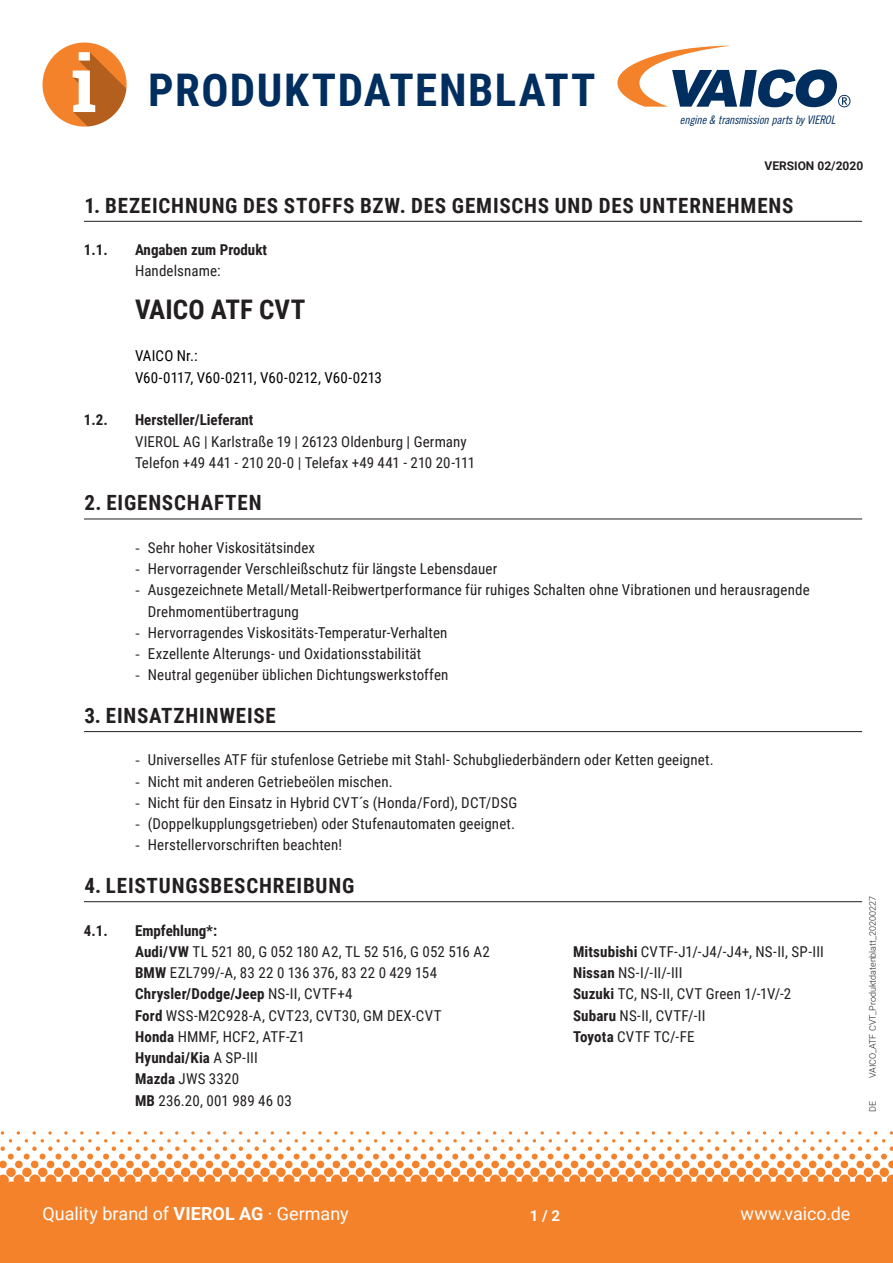
<style>
.page{position:relative;width:893px;height:1263px;background:#fff}
.page>*{position:absolute;margin:0;border:0;box-sizing:border-box;transform-origin:0 0}
.t1{font:700 45px "Roboto Condensed";letter-spacing:.03em;color:#002e5e}
.t2{font:700 27px "Roboto Condensed";color:#231f20}
.t3{font:700 21px "Roboto Condensed";letter-spacing:.04em;color:#231f20}
.t4{font:18px "Roboto";color:#fff}
.t5{font:15px/21.3px "Roboto Condensed";letter-spacing:.01em;color:#231f20}
.t6{font:700 15px "Roboto Condensed";color:#231f20}
.t7{font:15px/21.3px "Roboto Condensed";color:#000}
.t8{font:700 15px "Roboto";color:#fff}
.t9{font:700 12px "Roboto";color:#231f20}
.t10{font:11.85px "Trade Gothic Cond Eighteen Obl";letter-spacing:-.02em;color:#002e5e}
.t11{font:300 9px "Roboto";color:#231f20}
.s1{font-family:"Trade Gothic Cond Eighteen"}
.s2{font-weight:700}
.s3{font-weight:400}
</style>
<div class="page">
<svg style="left:0;top:1131px;width:893px;height:54px"></svg>
<div style="left:0;top:1185px;width:893px;height:78px;background:#f4822b"></div>
<div style="left:43px;top:43px;width:84px;height:84px;background:#f4822b;border-radius:50%"></div>
<svg style="left:73px;top:52px;width:54px;height:75px"></svg>
<svg style="left:617px;top:46px;width:233px;height:61px"></svg>
<hr style="left:84px;top:221px;width:778px;height:1px;background:#231f20">
<hr style="left:84px;top:519px;width:778px;height:1px;background:#231f20">
<hr style="left:84px;top:731px;width:778px;height:1px;background:#231f20">
<hr style="left:84px;top:901px;width:778px;height:1px;background:#231f20">
<h1 class="t1" style="left:148px;top:59px;width:449px">PRODUKTDATENBLATT</h1>
<p class="t10" style="left:680px;top:113px;width:157px">engine &amp; transmission parts by VIEROL</p>
<p class="t9" style="left:764px;top:157px;width:100px">VERSION 02/2020</p>
<h3 class="t3" style="left:84px;top:190px;width:711px">1. BEZEICHNUNG DES STOFFS BZW. DES GEMISCHS UND DES UNTERNEHMENS</h3>
<p class="t6" style="left:84px;top:239px;width:25px">1.1.</p>
<p class="t6" style="left:135px;top:239px;width:134px">Angaben zum Produkt</p>
<p class="t5" style="left:135px;top:260px;width:87px">Handelsname:</p>
<h2 class="t2" style="left:135px;top:290px;width:172px">VAICO ATF CVT</h2>
<p class="t7" style="left:135px;top:345px;width:248px">VAICO Nr.:<br>V60-0117, V60-0211, V60-0212, V60-0213</p>
<p class="t6" style="left:84px;top:409px;width:25px">1.2.</p>
<p class="t6" style="left:135px;top:409px;width:120px">Hersteller/Lieferant</p>
<p class="t5" style="left:135px;top:430px;width:342px">VIEROL AG | Karlstraße 19 | 26123 Oldenburg | Germany<br>Telefon +49 441 - 210 20-0 | Telefax +49 441 - 210 20-111</p>
<h3 class="t3" style="left:84px;top:488px;width:179px">2. EIGENSCHAFTEN</h3>
<p class="t5" style="left:135px;top:536px;width:182px"><span class="s1">-</span> Sehr hoher Viskositätsindex</p>
<p class="t5" style="left:135px;top:557px;width:364px"><span class="s1">-</span> Hervorragender Verschleißschutz für längste Lebensdauer</p>
<p class="t5" style="left:148px;top:579px;width:663px;text-indent:-13px"><span class="s1">-</span> Ausgezeichnete Metall/Metall-Reibwertperformance für ruhiges Schalten ohne Vibrationen und herausragende<br>Drehmomentübertragung</p>
<p class="t5" style="left:135px;top:621px;width:314px"><span class="s1">-</span> Hervorragendes Viskositäts-Temperatur-Verhalten</p>
<p class="t5" style="left:135px;top:642px;width:288px"><span class="s1">-</span> Exzellente Alterungs- und Oxidationsstabilität</p>
<p class="t5" style="left:135px;top:664px;width:315px"><span class="s1">-</span> Neutral gegenüber üblichen Dichtungswerkstoffen</p>
<h3 class="t3" style="left:84px;top:701px;width:193px">3. EINSATZHINWEISE</h3>
<p class="t5" style="left:135px;top:749px;width:580px"><span class="s1">-</span> Universelles ATF für stufenlose Getriebe mit Stahl- Schubgliederbändern oder Ketten geeignet.</p>
<p class="t5" style="left:135px;top:770px;width:259px"><span class="s1">-</span> Nicht mit anderen Getriebeölen mischen.</p>
<p class="t5" style="left:135px;top:791px;width:384px"><span class="s1">-</span> Nicht für den Einsatz in Hybrid CVT´s (Honda/Ford), DCT/DSG</p>
<p class="t5" style="left:135px;top:813px;width:382px"><span class="s1">-</span> (Doppelkupplungsgetrieben) oder Stufenautomaten geeignet.</p>
<p class="t5" style="left:135px;top:834px;width:209px"><span class="s1">-</span> Herstellervorschriften beachten!</p>
<h3 class="t3" style="left:84px;top:871px;width:271px">4. LEISTUNGSBESCHREIBUNG</h3>
<p class="t6" style="left:84px;top:920px;width:25px">4.1.</p>
<p class="t5" style="left:135px;top:919px;width:356px"><span class="s2">Empfehlung*:<br>Audi/VW</span> TL 521 80, G 052 180 A2, TL 52 516, G 052 516 A2</p>
<p class="t5" style="left:573px;top:940px;width:252px"><span class="s2">Mitsubishi</span> CVTF-J1/-J4/-J4+, NS-II, SP-III</p>
<p class="t5" style="left:135px;top:961px;width:304px"><span class="s2">BMW</span> EZL799/-A, 83 22 0 136 376, 83 22 0 429 154</p>
<p class="t5" style="left:573px;top:961px;width:111px"><span class="s2">Nissan</span> NS-I/-II/-III</p>
<p class="t6" style="left:135px;top:983px;width:219px">Chrysler/Dodge/Jeep <span class="s3">NS-II, CVTF+4</span></p>
<p class="t5" style="left:573px;top:983px;width:220px"><span class="s2">Suzuki</span> TC, NS-II, CVT Green 1/-1V/-2</p>
<p class="t5" style="left:135px;top:1004px;width:308px"><span class="s2">Ford</span> WSS-M2C928-A, CVT23, CVT30, GM DEX-CVT</p>
<p class="t5" style="left:573px;top:1004px;width:134px"><span class="s2">Subaru</span> NS-II, CVTF/-II</p>
<p class="t5" style="left:135px;top:1025px;width:171px"><span class="s2">Honda</span> HMMF, HCF2, ATF-Z1</p>
<p class="t5" style="left:573px;top:1025px;width:123px"><span class="s2">Toyota</span> CVTF TC/-FE</p>
<p class="t5" style="left:135px;top:1046px;width:158px"><span class="s2">Hyundai/Kia</span> A SP-III<br><span class="s2">Mazda</span> JWS 3320<br><span class="s2">MB</span> 236.20, 001 989 46 03</p>
<p class="t11" style="left:866px;top:1078px;width:183px;rotate:-90deg">VAICO_ATF CVT_Produktdatenblatt_20200227</p>
<p class="t11" style="left:866px;top:1112px;width:13px;rotate:-90deg">DE</p>
<p class="t4" style="left:43px;top:1201px;width:308px">Quality brand of <span class="s2">VIEROL AG</span> · Germany</p>
<p class="t8" style="left:530px;top:1205px;width:32px">1 / 2</p>
<p class="t4" style="left:740px;top:1201px;width:112px">www.vaico.de</p>
</div>
